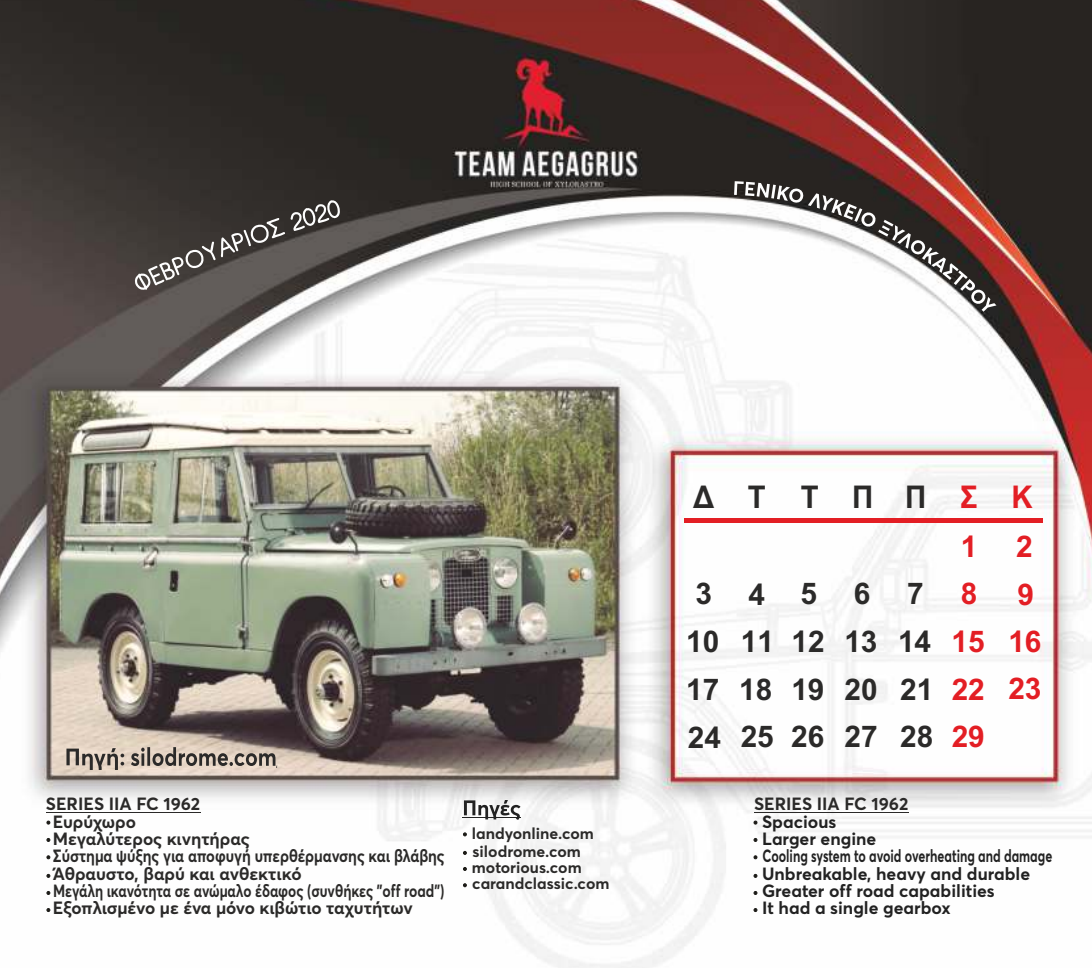
<style>
.page{position:relative;width:1092px;height:968px;background:#fff}
.page>*{position:absolute;margin:0;border:0;box-sizing:border-box;transform-origin:0 0}
.t1{font:700 31.32px "Arial";letter-spacing:1.15em;color:#2b2a29;scale:.94 1}
.t2{font:700 29.93px/47.6px "Arial";color:#2b2a29}
.t3{font:700 29.93px/47.1px "Arial";color:#e31e24}
.t4{font:700 17.5px/17.3px "Averta Std";color:#2b2a29}
.t5{font:700 17.5px/17.3px "Averta Std";color:#222}
.t6{font:700 15.75px/18.2px "Averta Std";color:#2b2a29}
.s1{color:#e31e24}
</style>
<div class="page">
<img style="left:0;top:0;width:1091px;height:967px">
<svg style="left:734px;top:181px;width:262px;height:131px"></svg>
<div style="left:683px;top:518px;width:359px;height:5px;background:#e31e24"></div>
<hr style="left:56px;top:811px;width:48px;height:1px;background:#2b2a29">
<hr style="left:104px;top:811px;width:96px;height:1px;background:#2b2a29">
<svg style="left:46px;top:820px;width:4px;height:4px"></svg>
<svg style="left:46px;top:837px;width:4px;height:4px"></svg>
<svg style="left:46px;top:855px;width:4px;height:4px"></svg>
<svg style="left:46px;top:873px;width:4px;height:4px"></svg>
<svg style="left:46px;top:890px;width:4px;height:4px"></svg>
<svg style="left:46px;top:907px;width:4px;height:4px"></svg>
<hr style="left:462px;top:817px;width:58px;height:1px;background:#222">
<svg style="left:464px;top:799px;width:56px;height:20px"></svg>
<svg style="left:135px;top:200px;width:205px;height:90px;background:#55504d"></svg>
<svg style="left:463px;top:832px;width:4px;height:4px"></svg>
<svg style="left:463px;top:850px;width:4px;height:4px"></svg>
<svg style="left:463px;top:866px;width:4px;height:4px"></svg>
<svg style="left:463px;top:883px;width:4px;height:4px"></svg>
<svg style="left:753px;top:820px;width:4px;height:4px"></svg>
<svg style="left:753px;top:837px;width:4px;height:4px"></svg>
<svg style="left:753px;top:855px;width:4px;height:4px"></svg>
<svg style="left:753px;top:873px;width:4px;height:4px"></svg>
<svg style="left:753px;top:890px;width:4px;height:4px"></svg>
<svg style="left:753px;top:907px;width:4px;height:4px"></svg>
<hr style="left:764px;top:811px;width:48px;height:1px;background:#2b2a29">
<hr style="left:812px;top:811px;width:96px;height:1px;background:#2b2a29">
<svg style="left:66px;top:747px;width:211px;height:29px;background:#b9aca0"></svg>
<p class="t4" style="left:53px;top:796px;width:393px;text-indent:-7px">SERIES IIA FC 1962<br>Ευρύχωρο<br>Μεγαλύτερος κινητήρας<br>Σύστημα ψύξης για αποφυγή υπερθέρμανσης και βλάβης Άθραυστο, βαρύ και ανθεκτικό<br>Μεγάλη ικανότητα σε ανώμαλο έδαφος (συνθήκες "off road")<br>Εξοπλισμένο με ένα μόνο κιβώτιο ταχυτήτων</p>
<p class="t6" style="left:472px;top:825px;width:124px">landyonline.com silodrome.com</p>
<p class="t6" style="left:472px;top:860px;width:139px;line-height:16.4px">motorious.com carandclassic.com</p>
<h1 class="t1" style="left:693px;top:485px;width:362px">ΔΤΤΠΠ<span class="s1">ΣΚ</span></h1>
<h2 class="t3" style="left:960px;top:525px;width:18px">1</h2>
<h2 class="t3" style="left:1016px;top:525px;width:18px">2</h2>
<h2 class="t2" style="left:695px;top:572px;width:230px">34567</h2>
<h2 class="t3" style="left:1008px;top:620px;width:35px">16<br>23</h2>
<h2 class="t2" style="left:686px;top:572px;width:300px;text-indent:274px"><span class="s1">8<br></span>10 11 12 13 14 <span class="s1">15<br></span>17 18 19 20 21 <span class="s1">22<br></span>24 25 26</h2>
<h2 class="t3" style="left:1017px;top:573px;width:18px">9</h2>
<h2 class="t2" style="left:844px;top:714px;width:142px">27 28 <span class="s1">29</span></h2>
<p class="t4" style="left:754px;top:796px;width:156px">SERIES IIA FC 1962</p>
<p class="t5" style="left:762px;top:814px;width:292px">Spacious<br>Larger engine<br>Cooling system to avoid overheating and damage<br>Unbreakable, heavy and durable<br>Greater off road capabilities<br>It had a single gearbox</p>
</div>
